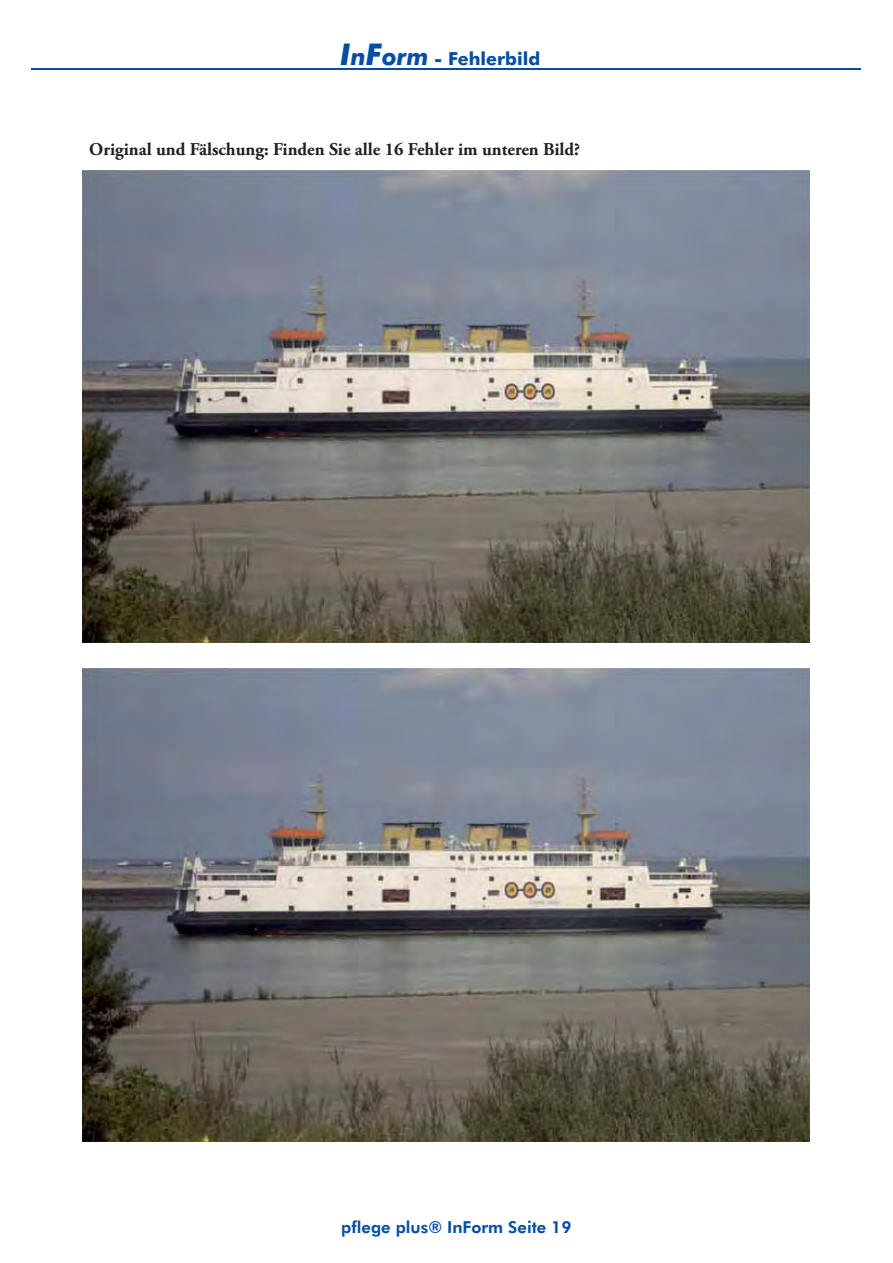
<style>
.page{position:relative;width:893px;height:1263px;background:#fff}
.page>*{position:absolute;margin:0;border:0;box-sizing:border-box;transform-origin:0 0}
.t1{font:700 18px "Adobe Garamond Pro";color:#231f20}
.t2{font:700 18px "Futura BT";color:#034ea2}
.t3{font:800 16.5px "Futura BT";color:#034ea2}
.s1{font-style:italic;font-size:30px}
.s2{font-style:italic;font-size:24px}
</style>
<div class="page">
<hr style="left:32px;top:69px;width:829px;height:1px;background:#034ea2">
<img style="left:83px;top:170px;width:727px;height:473px">
<img style="left:83px;top:669px;width:727px;height:472px">
<p class="t2" style="left:340px;top:51px;width:202px"><span class="s1">I</span><span class="s2">n</span><span class="s1">F</span><span class="s2">orm</span> - Fehlerbild</p>
<p class="t1" style="left:89px;top:142px;width:492px">Original und Fälschung: Finden Sie alle 16 Fehler im unteren Bild?</p>
<p class="t3" style="left:341px;top:1217px;width:232px">pflege plus® InForm Seite 19</p>
</div>
